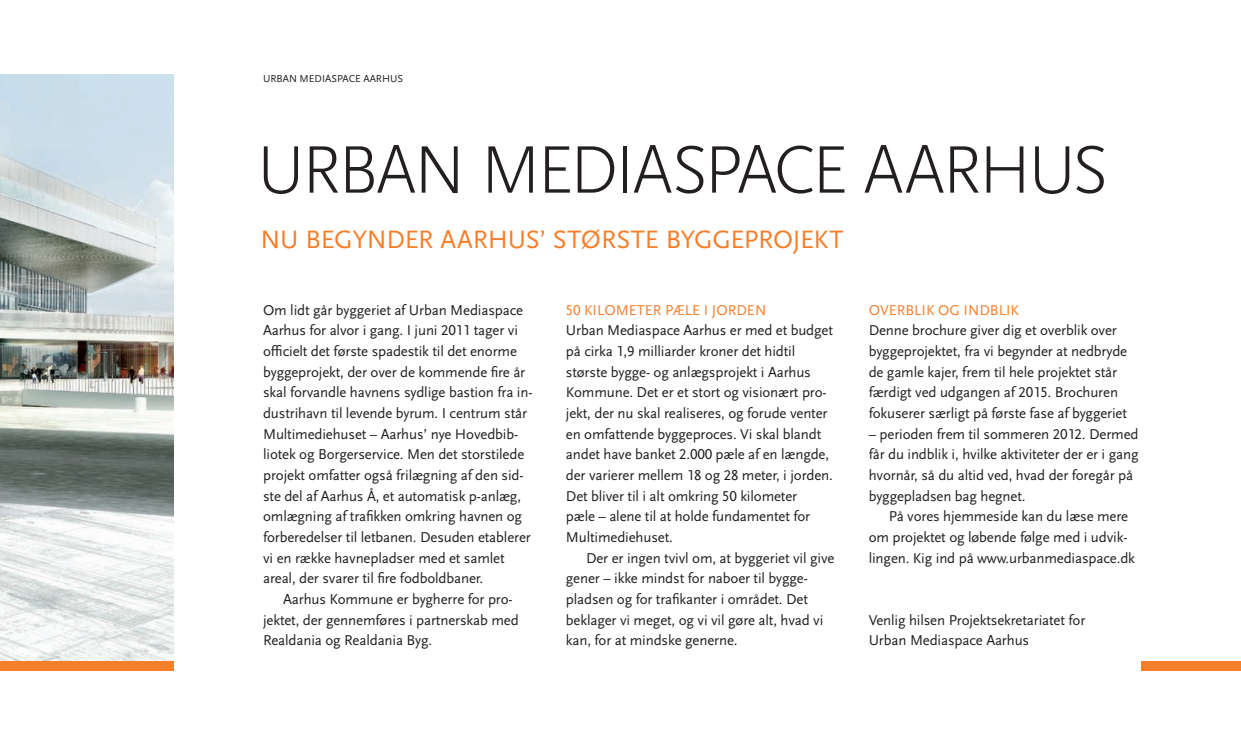
<style>
.page{position:relative;width:1241px;height:745px;background:#fff}
.page>*{position:absolute;margin:0;border:0;box-sizing:border-box;transform-origin:0 0}
.rubrik{font:300 70px "Scala Sans OT";letter-spacing:-.05em;color:#231f20}
.underrubrik{font:26.25px "Scala Sans OT";letter-spacing:-.01em;color:#f47f2b}
.brød{font:14.88px/20.7px "Scala Sans OT";letter-spacing:-.01em;color:#231f20}
.brød_indryk{font:14.88px/20.7px "Scala Sans OT";letter-spacing:-.01em;color:#231f20}
.mellemrubrik{font:14.88px "Scala Sans OT";color:#f47f2b}
.tidslinie{font:10.5px "Scala Sans OT";color:#231f20}
</style>
<div class="page">
<img style="left:0;top:74px;width:174px;height:586px">
<div style="left:1141px;top:660px;width:99px;height:10px;background:#f47f2b"></div>
<div style="left:0;top:660px;width:174px;height:10px;background:#f47f2b"></div>
<p class="tidslinie" style="left:263px;top:73px;width:141px">URBAN MEDIASPACE AARHUS</p>
<p class="rubrik" style="left:257px;top:132px;width:853px">URBAN MEDIASPACE AARHUS</p>
<p class="underrubrik" style="left:260px;top:225px;width:584px">NU BEGYNDER AARHUS’ STØRSTE BYGGEPROJEKT</p>
<p class="brød" style="left:263px;top:299px;width:271px">Om lidt går byggeriet af Urban Mediaspace Aarhus for alvor i gang. I juni 2011 tager vi officielt det første spadestik til det enorme byggeprojekt, der over de kommende fire år skal forvandle havnens sydlige bastion fra in&shy;dustrihavn til levende byrum. I centrum står Multimediehuset – Aarhus’ nye Hovedbib&shy;liotek og Borgerservice. Men det storstilede projekt omfatter også frilægning af den sid&shy;ste del af Aarhus Å, et automatisk p-anlæg, omlægning af trafikken omkring havnen og forberedelser til letbanen. Desuden etablerer vi en række havnepladser med et samlet areal, der svarer til fire fodboldbaner.</p>
<p class="brød_indryk" style="left:263px;top:588px;width:257px;text-indent:20px">Aarhus Kommune er bygherre for pro&shy;jektet, der gennemføres i partnerskab med<br>Realdania og Realdania Byg.</p>
<p class="mellemrubrik" style="left:566px;top:301px;width:202px">50 KILOMETER PÆLE I JORDEN</p>
<p class="brød" style="left:566px;top:320px;width:268px">Urban Mediaspace Aarhus er med et budget på cirka 1,9 milliarder kroner det hidtil største bygge- og anlægsprojekt i Aarhus Kommune. Det er et stort og visionært pro&shy;jekt, der nu skal realiseres, og forude venter en omfattende byggeproces. Vi skal blandt andet have banket 2.000 pæle af en længde, der varierer mellem 18 og 28 meter, i jorden.<br>Det bliver til i alt omkring 50 kilometer<br>pæle – alene til at holde fundamentet for Multimediehuset.</p>
<p class="brød_indryk" style="left:566px;top:547px;width:270px;text-indent:20px">Der er ingen tvivl om, at byggeriet vil give gener – ikke mindst for naboer til bygge&shy;pladsen og for trafikanter i området. Det beklager vi meget, og vi vil gøre alt, hvad vi kan, for at mindske generne.</p>
<p class="mellemrubrik" style="left:868px;top:301px;width:152px">OVERBLIK OG INDBLIK</p>
<p class="brød" style="left:868px;top:320px;width:260px">Denne brochure giver dig et overblik over byggeprojektet, fra vi begynder at nedbryde de gamle kajer, frem til hele projektet står færdigt ved udgangen af 2015. Brochuren fokuserer særligt på første fase af byggeriet</p>
<p class="brød" style="left:868px;top:423px;width:271px">– perioden frem til sommeren 2012. Dermed får du indblik i, hvilke aktiviteter der er i gang hvornår, så du altid ved, hvad der foregår på byggepladsen bag hegnet.</p>
<p class="brød_indryk" style="left:868px;top:506px;width:268px;text-indent:20px">På vores hjemmeside kan du læse mere om projektet og løbende følge med i udvik&shy;lingen. Kig ind på www.urbanmediaspace.dk</p>
<p class="brød" style="left:868px;top:609px;width:218px">Venlig hilsen Projektsekretariatet for<br>Urban Mediaspace Aarhus</p>
</div>
